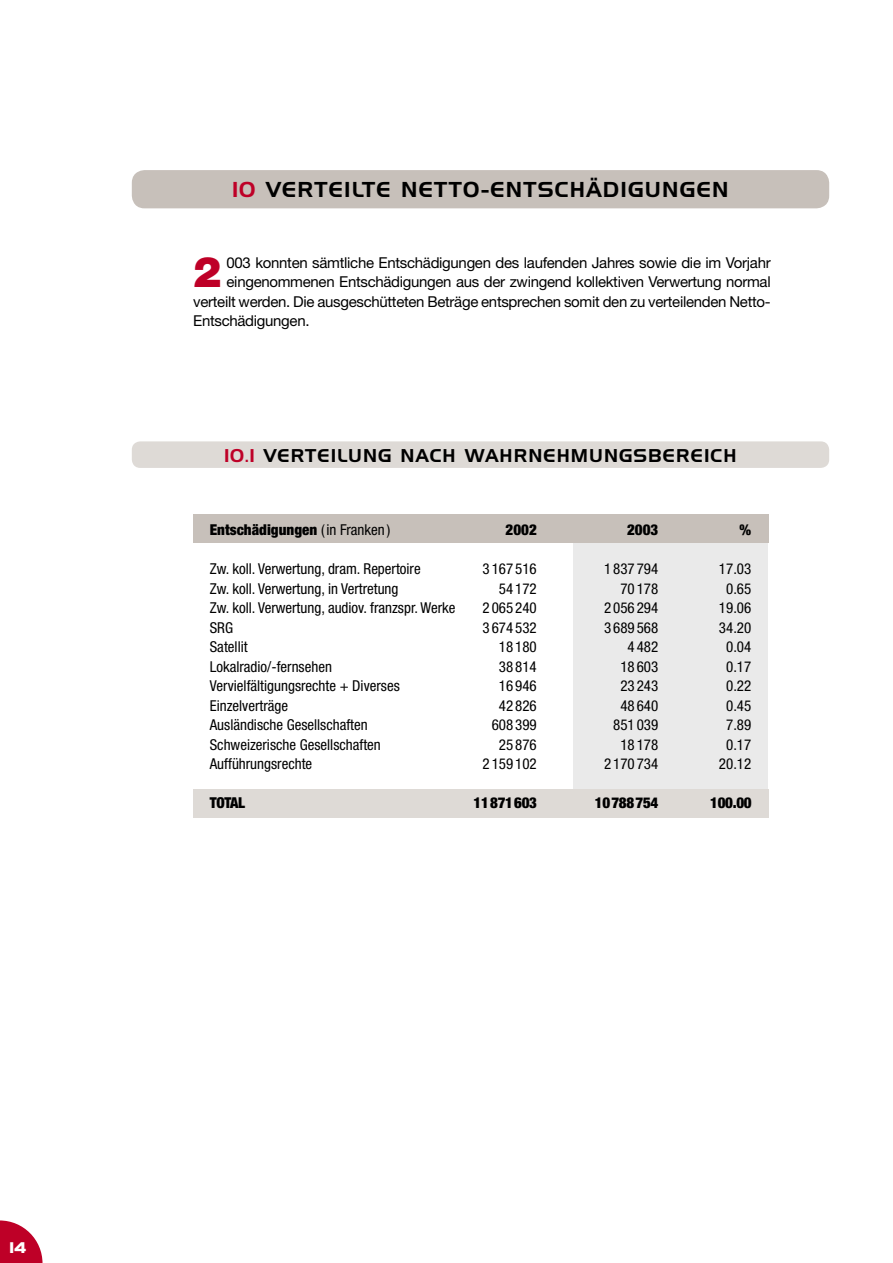
<style>
.page{position:relative;width:893px;height:1263px;background:#fff}
.page>*{position:absolute;margin:0;border:0;box-sizing:border-box;transform-origin:0 0}
.Texte{font:900 42.3px "Helvetica Neue";color:#be0027}
.Titre{font:21px "Handel Gothic";letter-spacing:.06em;color:#000}
.Sous-titre{font:18px "Handel Gothic";letter-spacing:.06em;color:#000}
.Texte_cond{font:condensed 15px "Helvetica Neue";color:#000}
.Texte-2{font:15px "Helvetica Neue";letter-spacing:-.02em;color:#000}
.Texte_cond-2{font:900 condensed 15px "Helvetica Neue";color:#000}
.t1{font:700 15px "Handel Gothic";color:#fff}
.s1{color:#be0027}
.s2{font-weight:400}
</style>
<div class="page">
<svg style="left:0;top:1220px;width:43px;height:43px"></svg>
<div style="left:132px;top:170px;width:697px;height:38px;background:#c7c0ba"></div>
<div style="left:573px;top:516px;width:195px;height:283px;background:#eaeaea"></div>
<div style="left:193px;top:789px;width:576px;height:28px;background:#dedad6"></div>
<div style="left:132px;top:441px;width:697px;height:27px;background:#dedad6"></div>
<div style="left:193px;top:514px;width:576px;height:29px;background:#c7c0ba"></div>
<p class="Titre" style="left:232px;top:176px;width:498px"><span class="s1">10</span> VERTEILTE NETTO-ENTSCHÄDIGUNGEN</p>
<p class="Texte" style="left:193px;top:247px;width:30px">2</p>
<p class="Texte-2" style="left:227px;top:253px;width:546px">003 konnten sämtliche Entschädigungen des laufenden Jahres sowie die im Vorjahr</p>
<p class="Texte-2" style="left:227px;top:273px;width:546px">eingenommenen Entschädigungen aus der zwingend kollektiven Verwertung normal</p>
<p class="Texte-2" style="left:193px;top:292px;width:579px">verteilt werden. Die ausgeschütteten Beträge entsprechen somit den zu verteilenden Netto-</p>
<p class="Texte-2" style="left:193px;top:312px;width:118px">Entschädigungen.</p>
<p class="Sous-titre" style="left:224px;top:444px;width:514px"><span class="s1">10.1</span> VERTEILUNG NACH WAHRNEHMUNGSBEREICH</p>
<p class="Texte_cond-2" style="left:210px;top:520px;width:182px">Entschädigungen <span class="s2">( in Franken )</span></p>
<p class="Texte_cond-2" style="left:506px;top:520px;width:33px">2002</p>
<p class="Texte_cond-2" style="left:627px;top:520px;width:33px">2003</p>
<p class="Texte_cond-2" style="left:740px;top:520px;width:13px">%</p>
<p class="Texte_cond" style="left:210px;top:560px;width:212px">Zw. koll. Verwertung, dram. Repertoire</p>
<p class="Texte_cond" style="left:483px;top:560px;width:56px">3 167 516</p>
<p class="Texte_cond" style="left:604px;top:560px;width:56px">1 837 794</p>
<p class="Texte_cond" style="left:719px;top:560px;width:34px">17.03</p>
<p class="Texte_cond" style="left:210px;top:579px;width:190px">Zw. koll. Verwertung, in Vertretung</p>
<p class="Texte_cond" style="left:499px;top:579px;width:39px">54 172</p>
<p class="Texte_cond" style="left:620px;top:579px;width:39px">70 178</p>
<p class="Texte_cond" style="left:726px;top:579px;width:27px">0.65</p>
<p class="Texte_cond" style="left:210px;top:599px;width:247px">Zw. koll. Verwertung, audiov. franzspr. Werke</p>
<p class="Texte_cond" style="left:483px;top:599px;width:56px">2 065 240</p>
<p class="Texte_cond" style="left:604px;top:599px;width:56px">2 056 294</p>
<p class="Texte_cond" style="left:719px;top:599px;width:34px">19.06</p>
<p class="Texte_cond" style="left:210px;top:618px;width:25px">SRG</p>
<p class="Texte_cond" style="left:483px;top:618px;width:56px">3 674 532</p>
<p class="Texte_cond" style="left:604px;top:618px;width:56px">3 689 568</p>
<p class="Texte_cond" style="left:719px;top:618px;width:34px">34.20</p>
<p class="Texte_cond" style="left:210px;top:638px;width:39px">Satellit</p>
<p class="Texte_cond" style="left:499px;top:638px;width:39px">18 180</p>
<p class="Texte_cond" style="left:628px;top:638px;width:32px">4 482</p>
<p class="Texte_cond" style="left:726px;top:638px;width:27px">0.04</p>
<p class="Texte_cond" style="left:210px;top:657px;width:124px">Lokalradio/-fernsehen</p>
<p class="Texte_cond" style="left:499px;top:657px;width:39px">38 814</p>
<p class="Texte_cond" style="left:620px;top:657px;width:39px">18 603</p>
<p class="Texte_cond" style="left:726px;top:657px;width:27px">0.17</p>
<p class="Texte_cond" style="left:210px;top:677px;width:191px">Vervielfältigungsrechte + Diverses</p>
<p class="Texte_cond" style="left:499px;top:677px;width:39px">16 946</p>
<p class="Texte_cond" style="left:620px;top:677px;width:39px">23 243</p>
<p class="Texte_cond" style="left:726px;top:677px;width:27px">0.22</p>
<p class="Texte_cond" style="left:210px;top:696px;width:80px">Einzelverträge</p>
<p class="Texte_cond" style="left:499px;top:696px;width:39px">42 826</p>
<p class="Texte_cond" style="left:620px;top:696px;width:39px">48 640</p>
<p class="Texte_cond" style="left:726px;top:696px;width:27px">0.45</p>
<p class="Texte_cond" style="left:210px;top:716px;width:159px">Ausländische Gesellschaften</p>
<p class="Texte_cond" style="left:492px;top:716px;width:47px">608 399</p>
<p class="Texte_cond" style="left:613px;top:716px;width:47px">851 039</p>
<p class="Texte_cond" style="left:726px;top:716px;width:27px">7.89</p>
<p class="Texte_cond" style="left:210px;top:735px;width:173px">Schweizerische Gesellschaften</p>
<p class="Texte_cond" style="left:499px;top:735px;width:39px">25 876</p>
<p class="Texte_cond" style="left:620px;top:735px;width:39px">18 178</p>
<p class="Texte_cond" style="left:726px;top:735px;width:27px">0.17</p>
<p class="Texte_cond" style="left:210px;top:755px;width:104px">Aufführungsrechte</p>
<p class="Texte_cond" style="left:483px;top:755px;width:56px">2 159 102</p>
<p class="Texte_cond" style="left:604px;top:755px;width:56px">2 170 734</p>
<p class="Texte_cond" style="left:719px;top:755px;width:34px">20.12</p>
<p class="Texte_cond-2" style="left:210px;top:793px;width:37px">TOTAL</p>
<p class="Texte_cond-2" style="left:474px;top:793px;width:65px">11 871 603</p>
<p class="Texte_cond-2" style="left:595px;top:793px;width:65px">10 788 754</p>
<p class="Texte_cond-2" style="left:710px;top:793px;width:43px">100.00</p>
<p class="t1" style="left:10px;top:1238px;width:18px">14</p>
</div>
